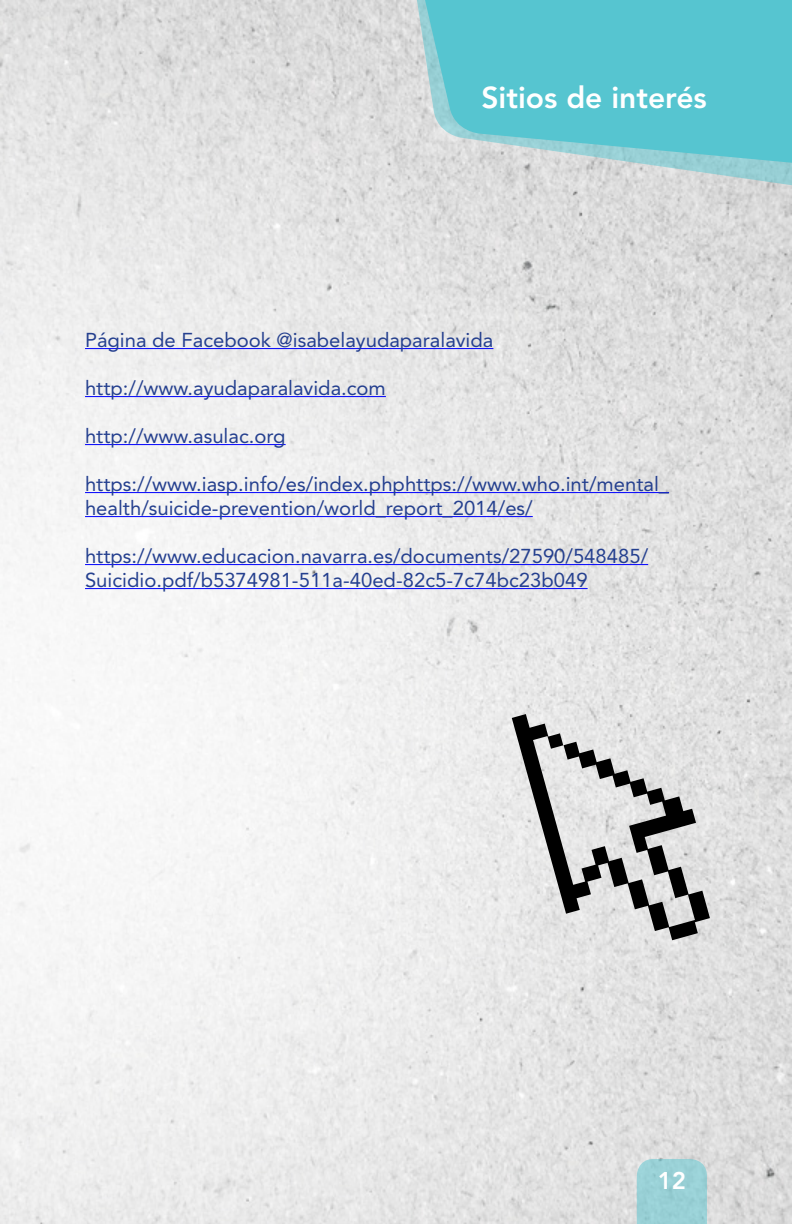
<style>
.page{position:relative;width:792px;height:1224px;background:#fff}
.page>*{position:absolute;margin:0;border:0;box-sizing:border-box;transform-origin:0 0}
.t1{font:800 30px "Avenir LT Std";color:#fff}
.t2{font:800 24px "Avenir LT Std";color:#fff}
.t3{font:20px/24px "Avenir LT Std";color:#25408f}
</style>
<div class="page">
<img style="left:0;top:0;width:792px;height:1224px">
<svg style="left:512px;top:714px;width:198px;height:226px;background:#b3b3b3"></svg>
<svg style="left:413px;top:0;width:379px;height:188px;background:#cfd7d8"></svg>
<svg style="left:419px;top:0;width:373px;height:165px;background:#66c7d1"></svg>
<hr style="left:85px;top:348px;width:408px;height:1px;background:#00f">
<hr style="left:85px;top:396px;width:301px;height:1px;background:#00f">
<hr style="left:85px;top:444px;width:201px;height:1px;background:#00f">
<hr style="left:85px;top:492px;width:584px;height:1px;background:#00f">
<hr style="left:85px;top:516px;width:448px;height:1px;background:#00f">
<hr style="left:85px;top:564px;width:563px;height:1px;background:#00f">
<hr style="left:85px;top:588px;width:503px;height:1px;background:#00f">
<div style="left:637px;top:1159px;width:70px;height:65px;background:#99d1d6"></div>
<h1 class="t1" style="left:481px;top:80px;width:227px">Sitios de interés</h1>
<p class="t3" style="left:85px;top:328px;width:410px">Página de Facebook @isabelayudaparalavida</p>
<p class="t3" style="left:85px;top:376px;width:302px">http://www.ayudaparalavida.com</p>
<p class="t3" style="left:85px;top:424px;width:202px">http://www.asulac.org</p>
<p class="t3" style="left:85px;top:472px;width:586px">https://www.iasp.info/es/index.phphttps://www.who.int/mental_ health/suicide-prevention/world_report_2014/es/</p>
<p class="t3" style="left:85px;top:544px;width:565px">https://www.educacion.navarra.es/documents/27590/548485/<br>Suicidio.pdf/b5374981-511a-40ed-82c5-7c74bc23b049</p>
<p class="t2" style="left:658px;top:1167px;width:30px">12</p>
</div>
